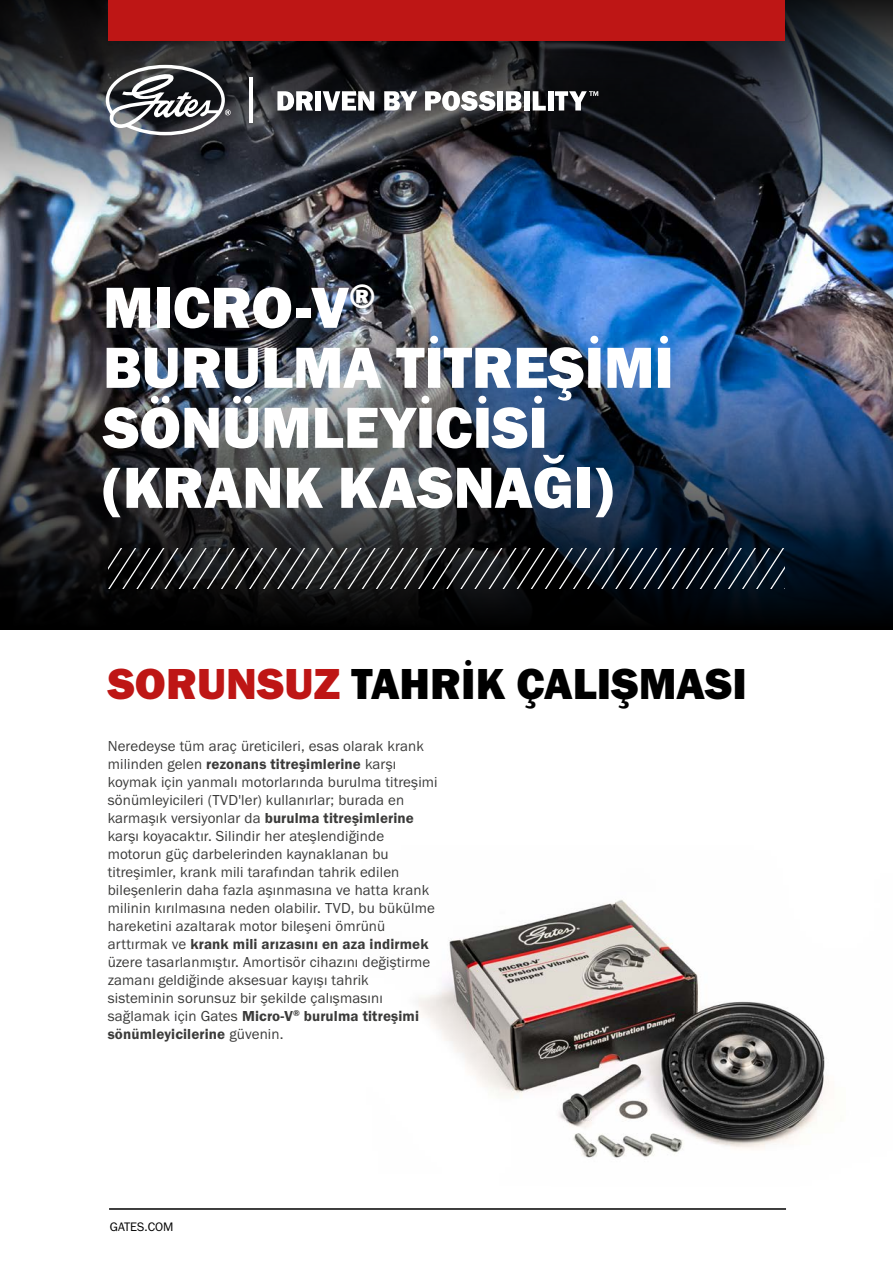
<style>
.page{position:relative;width:893px;height:1263px;background:#fff}
.page>*{position:absolute;margin:0;border:0;box-sizing:border-box;transform-origin:0 0}
.HEADER_-_Title{font:60px/60px "Franklin Gothic URW Hea";color:#fff}
.COVER_-_Title{font:45px "Franklin Gothic URW Hea";color:#000}
.BODY_-_Copy{font:15px/18px "Franklin Gothic URW Boo";letter-spacing:.01em;color:#3b3b3a}
.BODY_-_Footer{font:12.75px "Franklin Gothic URW Boo";color:#000}
.s1{color:#be1615}
.s2{font-family:"Franklin Gothic URW Dem"}
</style>
<div class="page">
<hr style="left:109px;top:1208px;width:677px;height:2px;background:#000">
<img style="left:0;top:222px;width:893px;height:95px">
<img style="left:0;top:317px;width:893px;height:312px">
<img style="left:0;top:0;width:893px;height:222px">
<hr style="left:250px;top:77px;width:3px;height:46px;background:#fff">
<svg style="left:277px;top:91px;width:36px;height:19px"></svg>
<div style="left:315px;top:91px;width:6px;height:19px;background:#fff"></div>
<svg style="left:323px;top:91px;width:51px;height:19px"></svg>
<svg style="left:384px;top:91px;width:33px;height:19px"></svg>
<svg style="left:425px;top:91px;width:70px;height:20px"></svg>
<div style="left:497px;top:91px;width:6px;height:19px;background:#fff"></div>
<svg style="left:506px;top:91px;width:15px;height:19px"></svg>
<div style="left:524px;top:91px;width:6px;height:19px;background:#fff"></div>
<svg style="left:533px;top:91px;width:13px;height:19px"></svg>
<div style="left:548px;top:91px;width:5px;height:19px;background:#fff"></div>
<svg style="left:555px;top:91px;width:43px;height:19px"></svg>
<svg style="left:106px;top:65px;width:125px;height:70px"></svg>
<svg style="left:108px;top:548px;width:677px;height:41px;background:#282b30"></svg>
<img style="left:418px;top:899px;width:411px;height:259px">
<div style="left:108px;top:0;width:677px;height:40px;background:#be1615"></div>
<p class="HEADER_-_Title" style="left:103px;top:276px;width:572px">MICRO-V<sup>®<br></sup>BURULMA TİTREŞİMİ<br>SÖNÜMLEYİCİSİ (KRANK KASNAĞI)</p>
<p class="COVER_-_Title" style="left:108px;top:655px;width:641px"><span class="s1">SORUNSUZ</span> TAHRİK ÇALIŞMASI</p>
<p class="BODY_-_Copy" style="left:108px;top:737px;width:331px">Neredeyse tüm araç üreticileri, esas olarak krank milinden gelen <span class="s2">rezonans titreşimlerine</span> karşı koymak için yanmalı motorlarında burulma titreşimi sönümleyicileri (TVD'ler) kullanırlar; burada en karmaşık versiyonlar da <span class="s2">burulma titreşimlerine </span>karşı koyacaktır. Silindir her ateşlendiğinde motorun güç darbelerinden kaynaklanan bu titreşimler, krank mili tarafından tahrik edilen bileşenlerin daha fazla aşınmasına ve hatta krank milinin kırılmasına neden olabilir. TVD, bu bükülme hareketini azaltarak motor bileşeni ömrünü arttırmak ve <span class="s2">krank mili arızasını en aza indirmek </span>üzere tasarlanmıştır. Amortisör cihazını değiştirme zamanı geldiğinde aksesuar kayışı tahrik sisteminin sorunsuz bir şekilde çalışmasını sağlamak için Gates <span class="s2">Micro-V</span><sup>®</sup> <span class="s2">burulma titreşimi sönümleyicilerine</span> güvenin.</p>
<p class="BODY_-_Footer" style="left:110px;top:1219px;width:65px">GATES.COM</p>
</div>
